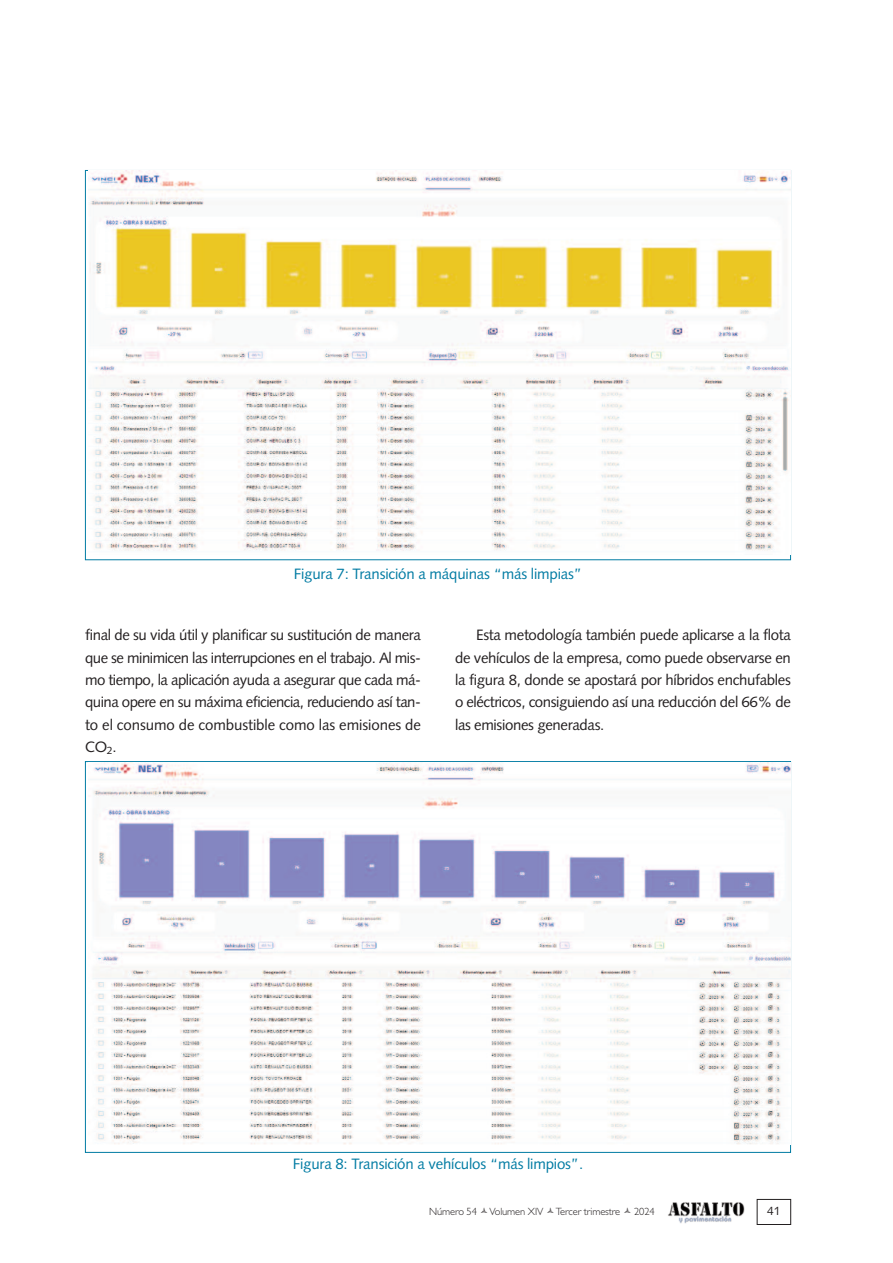
<style>
.page{position:relative;width:893px;height:1263px;background:#fff}
.page>*{position:absolute;margin:0;border:0;box-sizing:border-box;transform-origin:0 0}
.t1{font:15px/22.4px "Syntax LT Std";letter-spacing:-.02em;color:#231f20;text-align:justify}
.t2{font:15px "Syntax LT Std";letter-spacing:-.01em;color:#007ba3}
.t3{font:12px "Syntax LT Std";color:#231f20}
.t4{font:300 10.5px "Gill Sans";letter-spacing:-.01em;color:#231f20}
</style>
<div class="page">
<img style="left:668px;top:1202px;width:77px;height:21px">
<div style="left:757px;top:1199px;width:34px;height:26px;border:1px solid #231f20"></div>
<img style="left:88px;top:171px;width:702px;height:380px">
<img style="left:88px;top:763px;width:702px;height:381px">
<p class="t2" style="left:294px;top:568px;width:290px">Figura 7: Transición a máquinas “más limpias”</p>
<p class="t1" style="left:85px;top:625px;width:337px">final de su vida útil y planificar su sustitución de manera que se minimicen las interrupciones en el trabajo. Al mis&shy;mo tiempo, la aplicación ayuda a asegurar que cada má&shy;quina opere en su máxima eficiencia, reduciendo así tan&shy;to el consumo de combustible como las emisiones de CO<sub>2</sub>.</p>
<p class="t1" style="left:455px;top:625px;width:337px;text-indent:21px">Esta metodología también puede aplicarse a la flota de vehículos de la empresa, como puede observarse en la figura 8, donde se apostará por híbridos enchufables o eléctricos, consiguiendo así una reducción del 66% de las emisiones generadas.</p>
<p class="t2" style="left:293px;top:1158px;width:292px">Figura 8: Transición a vehículos “más limpios”.</p>
<p class="t4" style="left:429px;top:1205px;width:193px">Número 54 Volumen XIV Tercer trimestre</p>
<p class="t4" style="left:634px;top:1205px;width:22px">2024</p>
<p class="t3" style="left:767px;top:1206px;width:15px">41</p>
</div>
